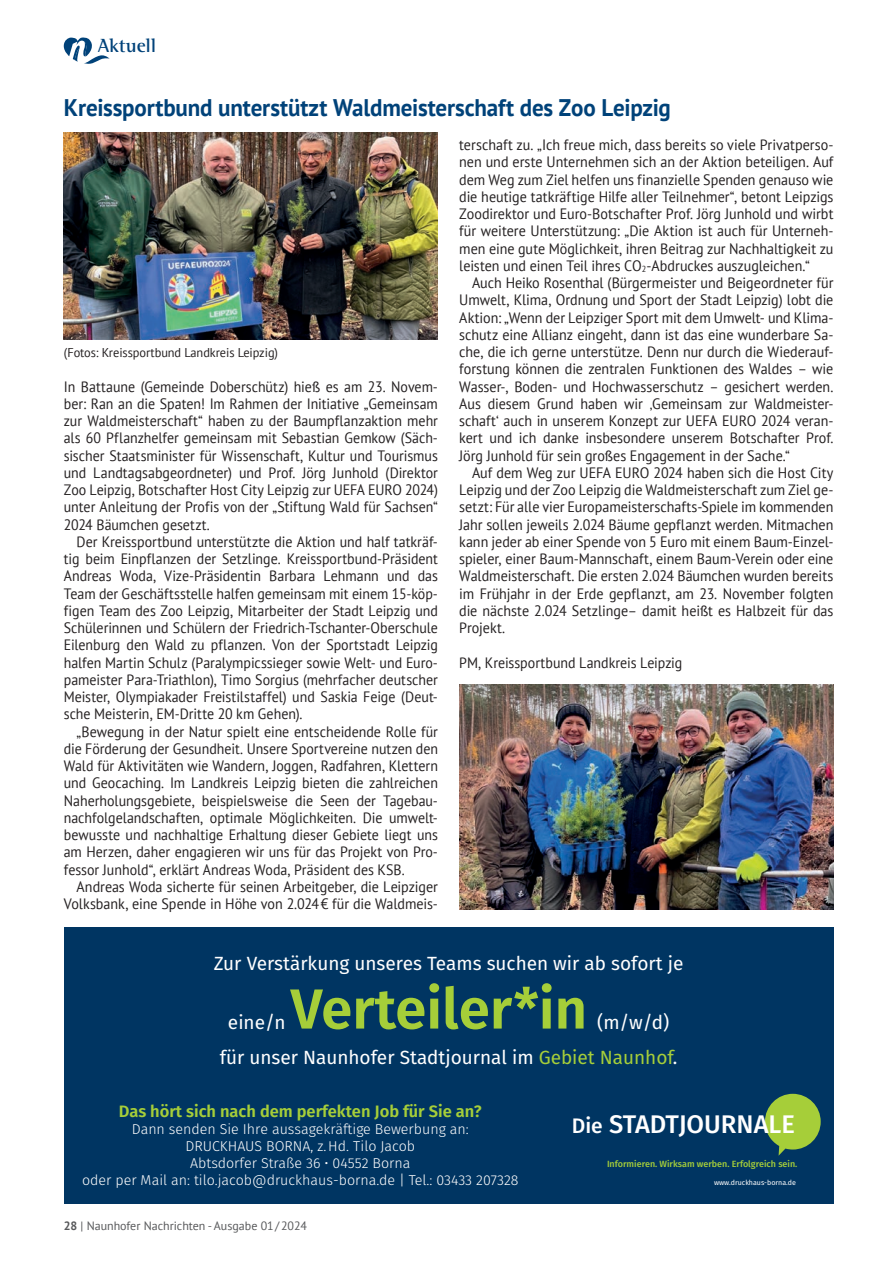
<style>
.page{position:relative;width:893px;height:1263px;background:#fff}
.page>*{position:absolute;margin:0;border:0;box-sizing:border-box;transform-origin:0 0}
.t1{font:600 56.55px "Fira Sans";color:#a6ce39}
.t2{font:500 25.5px "Fira Sans";color:#fff}
.t3{font:700 24px "PT Sans";letter-spacing:-.01em;color:#004279;scale:.96 1}
.t4{font:700 19.5px "Rotis Semi Serif Std";letter-spacing:.005em;color:#004279}
.t5{font:19.05px/35.7px "Fira Sans";color:#fff}
.t6{font:600 16.5px "Fira Sans";color:#a6ce39}
.t7{font:15px/17.2px "PT Sans";color:#231f20;text-align:justify;scale:.94 1}
.t8{font:15px/17.2px "PT Sans";color:#231f20;text-align:justify;scale:.93 1}
.t9{font:300 14.25px/17.1px "Fira Sans";color:#fff;text-align:center}
.t10{font:12.75px "PT Sans";letter-spacing:-.005em;color:#231f20}
.t11{font:12px "PT Sans";color:#57585a}
.t12{font:500 9px "Fira Sans";color:#a6ce39}
.t13{font:7.2px "Fira Sans";color:#fff}
.s1{font-size:8.7px}
.s2{color:#a6ce39}
.s3{font-size:21px}
.s4{font-weight:700}
</style>
<div class="page">
<svg style="left:64px;top:37px;width:46px;height:27px"></svg>
<div style="left:64px;top:927px;width:769px;height:276px;background:#003562"></div>
<svg style="left:765px;top:1094px;width:56px;height:62px"></svg>
<img style="left:64px;top:133px;width:374px;height:207px">
<div style="left:55px;top:338px;width:232px;height:31px;background:#fff"></div>
<img style="left:459px;top:685px;width:374px;height:224px">
<h3 class="t4" style="left:98px;top:34px;width:60px">Aktuell</h3>
<h3 class="t3" style="left:64px;top:91px;width:634px">Kreissportbund unterstützt Waldmeisterschaft des Zoo Leipzig</h3>
<p class="t10" style="left:64px;top:344px;width:216px">(Fotos: Kreissportbund Landkreis Leipzig)</p>
<p class="t8" style="left:64px;top:377px;width:404px">In Battaune (Gemeinde Doberschütz) hieß es am 23. Novem&shy;ber: Ran an die Spaten! Im Rahmen der Initiative „Gemeinsam zur Waldmeisterschaft“ haben zu der Baumpflanzaktion mehr als 60 Pflanzhelfer gemeinsam mit Sebastian Gemkow (Säch&shy;sischer Staatsminister für Wissenschaft, Kultur und Tourismus und Landtagsabgeordneter) und Prof. Jörg Junhold (Direktor Zoo Leipzig, Botschafter Host City Leipzig zur UEFA EURO 2024) unter Anleitung der Profis von der „Stiftung Wald für Sachsen“ 2024 Bäumchen gesetzt.</p>
<p class="t8" style="left:64px;top:533px;width:404px;text-indent:13px">Der Kreissportbund unterstützte die Aktion und half tatkräf&shy;tig beim Einpflanzen der Setzlinge. Kreissportbund-Präsident Andreas Woda, Vize-Präsidentin Barbara Lehmann und das Team der Geschäftsstelle halfen gemeinsam mit einem 15-köp&shy;figen Team des Zoo Leipzig, Mitarbeiter der Stadt Leipzig und Schülerinnen und Schülern der Friedrich-Tschanter-Oberschule Eilenburg den Wald zu pflanzen. Von der Sportstadt Leipzig halfen Martin Schulz (Paralympicssieger sowie Welt- und Euro&shy;pameister Para-Triathlon), Timo Sorgius (mehrfacher deutscher Meister, Olympiakader Freistilstaffel) und Saskia Feige (Deut&shy;sche Meisterin, EM-Dritte 20 km Gehen).</p>
<p class="t8" style="left:64px;top:722px;width:404px;text-indent:13px">„Bewegung in der Natur spielt eine entscheidende Rolle für die Förderung der Gesundheit. Unsere Sportvereine nutzen den Wald für Aktivitäten wie Wandern, Joggen, Radfahren, Klettern und Geocaching. Im Landkreis Leipzig bieten die zahlreichen Naherholungsgebiete, beispielsweise die Seen der Tagebau&shy;nachfolgelandschaften, optimale Möglichkeiten. Die umwelt&shy;bewusste und nachhaltige Erhaltung dieser Gebiete liegt uns am Herzen, daher engagieren wir uns für das Projekt von Pro&shy;fessor Junhold“, erklärt Andreas Woda, Präsident des KSB.</p>
<p class="t7" style="left:64px;top:878px;width:400px;text-align:right">Andreas Woda sicherte für seinen Arbeitgeber, die Leipziger<br>Volksbank, eine Spende in Höhe von 2.024€ für die Waldmeis-</p>
<p class="t7" style="left:459px;top:136px;width:400px">terschaft zu. „Ich freue mich, dass bereits so viele Privatperso&shy;nen und erste Unternehmen sich an der Aktion beteiligen. Auf dem Weg zum Ziel helfen uns finanzielle Spenden genauso wie die heutige tatkräftige Hilfe aller Teilnehmer“, betont Leipzigs Zoodirektor und Euro-Botschafter Prof. Jörg Junhold und wirbt für weitere Unterstützung: „Die Aktion ist auch für Unterneh&shy;men eine gute Möglichkeit, ihren Beitrag zur Nachhaltigkeit zu leisten und einen Teil ihres CO<span class="s1">2</span>-Abdruckes auszugleichen.“</p>
<p class="t7" style="left:459px;top:274px;width:400px;text-indent:13px">Auch Heiko Rosenthal (Bürgermeister und Beigeordneter für Umwelt, Klima, Ordnung und Sport der Stadt Leipzig) lobt die Aktion: „Wenn der Leipziger Sport mit dem Umwelt- und Klima&shy;schutz eine Allianz eingeht, dann ist das eine wunderbare Sa&shy;che, die ich gerne unterstütze. Denn nur durch die Wiederauf&shy;forstung können die zentralen Funktionen des Waldes – wie Wasser-, Boden- und Hochwasserschutz – gesichert werden.<br>Aus diesem Grund haben wir ‚Gemeinsam zur Waldmeister&shy;schaft‘ auch in unserem Konzept zur UEFA EURO 2024 veran&shy;kert und ich danke insbesondere unserem Botschafter Prof.<br>Jörg Junhold für sein großes Engagement in der Sache.“</p>
<p class="t7" style="left:459px;top:464px;width:400px;text-indent:13px">Auf dem Weg zur UEFA EURO 2024 haben sich die Host City Leipzig und der Zoo Leipzig die Waldmeisterschaft zum Ziel ge&shy;setzt: Für alle vier Europameisterschafts-Spiele im kommenden Jahr sollen jeweils 2.024 Bäume gepflanzt werden. Mitmachen kann jeder ab einer Spende von 5 Euro mit einem Baum-Einzel&shy;spieler, einer Baum-Mannschaft, einem Baum-Verein oder eine Waldmeisterschaft. Die ersten 2.024 Bäumchen wurden bereits im Frühjahr in der Erde gepflanzt, am 23. November folgten die nächste 2.024 Setzlinge– damit heißt es Halbzeit für das Projekt.</p>
<p class="t8" style="left:459px;top:653px;width:241px">PM, Kreissportbund Landkreis Leipzig</p>
<p class="t5" style="left:214px;top:945px;width:471px">Zur Verstärkung unseres Teams suchen wir ab sofort je</p>
<p class="t5" style="left:228px;top:1003px;width:59px">eine/n</p>
<h1 class="t1" style="left:291px;top:962px;width:298px">Verteiler*in</h1>
<p class="t5" style="left:220px;top:1003px;width:459px;text-indent:377px">(m/w/d) für unser Naunhofer Stadtjournal im <span class="s2">Gebiet Naunhof</span>.</p>
<p class="t6" style="left:119px;top:1097px;width:364px">Das hört sich nach dem perfekten Job für Sie an?</p>
<p class="t9" style="left:82px;top:1120px;width:438px">Dann senden Sie Ihre aussagekräftige Bewerbung an:<br>DRUCKHAUS BORNA, z. Hd. Tilo Jacob<br>Abtsdorfer Straße 36 • 04552 Borna<br>oder per Mail an: tilo.jacob@druckhaus-borna.de | Tel.: 03433 207328</p>
<h2 class="t2" style="left:572px;top:1104px;width:225px"><span class="s3">Die</span> STADTJOURNALE</h2>
<p class="t12" style="left:607px;top:1156px;width:192px">Informieren. Wirksam werben. Erfolgreich sein.</p>
<p class="t13" style="left:714px;top:1177px;width:83px">www.druckhaus-borna.de</p>
<p class="t11" style="left:64px;top:1218px;width:245px"><span class="s4">28</span> | Naunhofer Nachrichten - Ausgabe 01/2024</p>
</div>
